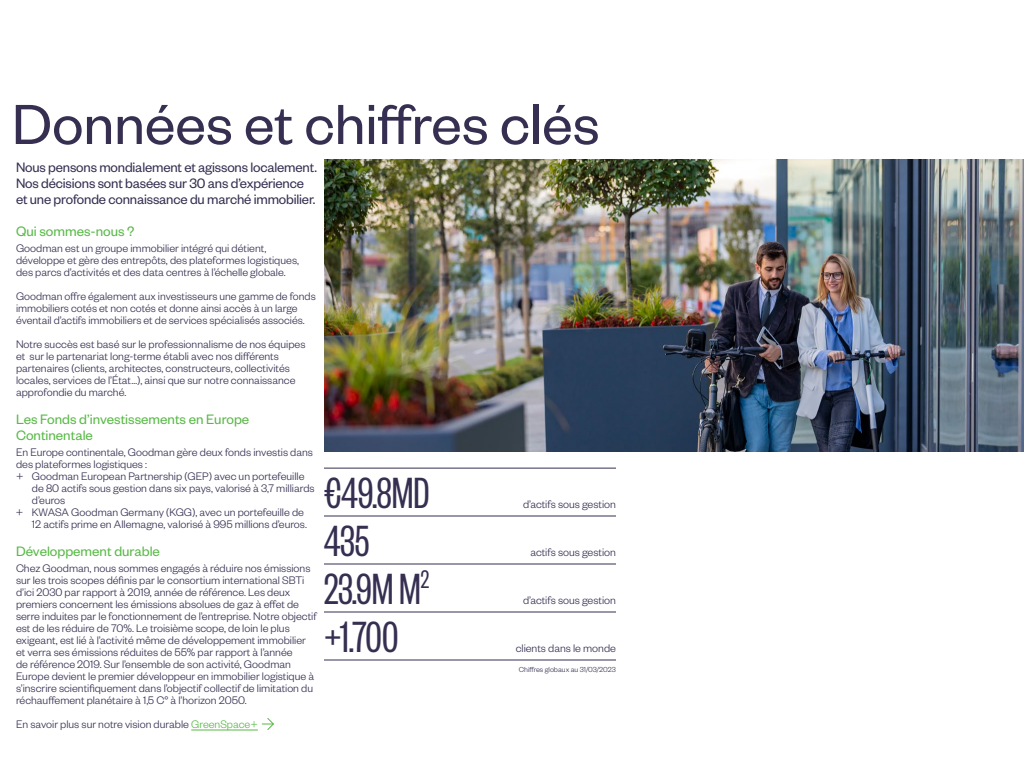
<style>
.page{position:relative;width:1024px;height:768px;background:#fff}
.page>*{position:absolute;margin:0;border:0;box-sizing:border-box;transform-origin:0 0}
.t1{font:62px "Founders Grotesk";color:#362f51}
.t2{font:48px "Founders Grotesk X Cond";color:#362f51}
.t3{font:15px/16px "Founders Grotesk";letter-spacing:-.01em;color:#362f51}
.t4{font:15px/16px "Founders Grotesk";color:#58b946}
.t5{font:300 12px/12px "Founders Grotesk";color:#362f51}
.t6{font:300 8px "Founders Grotesk";color:#362f51}
.s1{color:#58b946}
</style>
<div class="page">
<img style="left:324px;top:160px;width:700px;height:292px">
<hr style="left:324px;top:468px;width:146px;height:1px;background:#362f51">
<hr style="left:470px;top:468px;width:146px;height:1px;background:#362f51">
<hr style="left:324px;top:516px;width:146px;height:1px;background:#362f51">
<hr style="left:470px;top:516px;width:146px;height:1px;background:#362f51">
<hr style="left:324px;top:564px;width:146px;height:1px;background:#362f51">
<hr style="left:470px;top:564px;width:146px;height:1px;background:#362f51">
<hr style="left:324px;top:612px;width:146px;height:1px;background:#362f51">
<hr style="left:470px;top:612px;width:146px;height:1px;background:#362f51">
<hr style="left:324px;top:660px;width:146px;height:1px;background:#362f51">
<hr style="left:470px;top:660px;width:146px;height:1px;background:#362f51">
<hr style="left:191px;top:730px;width:67px;height:1px;background:#58b946">
<svg style="left:262px;top:718px;width:12px;height:12px"></svg>
<h1 class="t1" style="left:12px;top:86px;width:589px">Données et chiffres clés</h1>
<p class="t3" style="left:16px;top:158px;width:303px">Nous pensons mondialement et agissons localement.<br>Nos décisions sont basées sur 30 ans d’expérience et une profonde connaissance du marché immobilier.</p>
<p class="t4" style="left:16px;top:222px;width:120px">Qui sommes-nous ?</p>
<p class="t5" style="left:16px;top:242px;width:285px">Goodman est un groupe immobilier intégré qui détient, développe et gère des entrepôts, des plateformes logistiques, des parcs d’activités et des data centres à l’échelle globale.</p>
<p class="t5" style="left:16px;top:290px;width:301px">Goodman offre également aux investisseurs une gamme de fonds immobiliers cotés et non cotés et donne ainsi accès à un large éventail d’actifs immobiliers et de services spécialisés associés.</p>
<p class="t5" style="left:16px;top:338px;width:291px">Notre succès est basé sur le professionnalisme de nos équipes et sur le partenariat long-terme établi avec nos différents partenaires (clients, architectes, constructeurs, collectivités locales, services de l’État…), ainsi que sur notre connaissance approfondie du marché.</p>
<p class="t4" style="left:16px;top:410px;width:235px">Les Fonds d’investissements en Europe<br>Continentale</p>
<p class="t5" style="left:16px;top:446px;width:299px">En Europe continentale, Goodman gère deux fonds investis dans</p>
<p class="t5" style="left:16px;top:458px;width:133px">des plateformes logistiques :</p>
<p class="t5" style="left:16px;top:470px;width:290px">+ Goodman European Partnership (GEP) avec un portefeuille</p>
<p class="t5" style="left:32px;top:482px;width:284px">de 80 actifs sous gestion dans six pays, valorisé à 3,7 milliards</p>
<p class="t5" style="left:32px;top:494px;width:35px">d’euros</p>
<p class="t5" style="left:16px;top:506px;width:289px">+ KWASA Goodman Germany (KGG), avec un portefeuille de</p>
<p class="t5" style="left:32px;top:518px;width:277px">12 actifs prime en Allemagne, valorisé à 995 millions d’euros.</p>
<p class="t4" style="left:16px;top:542px;width:145px">Développement durable</p>
<p class="t5" style="left:16px;top:562px;width:302px">Chez Goodman, nous sommes engagés à réduire nos émissions sur les trois scopes définis par le consortium international SBTi d’ici 2030 par rapport à 2019, année de référence. Les deux premiers concernent les émissions absolues de gaz à effet de serre induites par le fonctionnement de l’entreprise. Notre objectif est de les réduire de 70%. Le troisième scope, de loin le plus exigeant, est lié à l’activité même de développement immobilier et verra ses émissions réduites de 55% par rapport à l’année<br>de référence 2019. Sur l’ensemble de son activité, Goodman Europe devient le premier développeur en immobilier logistique à s’inscrire scientifiquement dans l’objectif collectif de limitation du réchauffement planétaire à 1,5 C° à l’horizon 2050.</p>
<p class="t5" style="left:16px;top:718px;width:243px">En savoir plus sur notre vision durable <span class="s1">GreenSpace+</span></p>
<h2 class="t2" style="left:324px;top:466px;width:107px">€49.8MD</h2>
<h2 class="t2" style="left:324px;top:514px;width:47px">435</h2>
<h2 class="t2" style="left:324px;top:562px;width:107px">23.9M M<sup>2</sup></h2>
<h2 class="t2" style="left:324px;top:610px;width:76px">+1.700</h2>
<p class="t5" style="left:523px;top:498px;width:94px">d’actifs sous gestion</p>
<p class="t5" style="left:530px;top:546px;width:87px">actifs sous gestion</p>
<p class="t5" style="left:523px;top:594px;width:94px">d’actifs sous gestion</p>
<p class="t5" style="left:516px;top:642px;width:102px">clients dans le monde</p>
<p class="t6" style="left:519px;top:665px;width:99px">Chiffres globaux au 31/03/2023</p>
</div>
